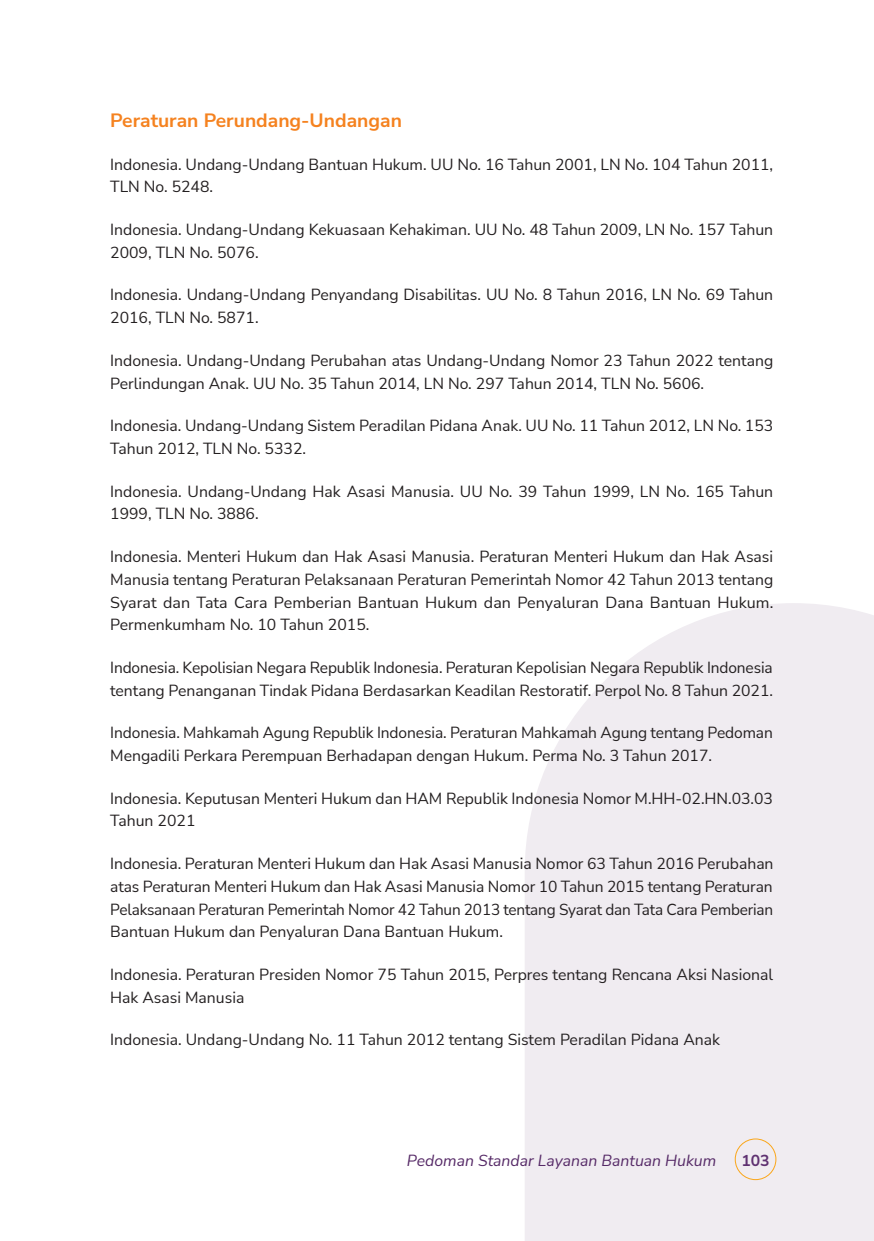
<style>
.page{position:relative;width:874px;height:1241px;background:#fff}
.page>*{position:absolute;margin:0;border:0;box-sizing:border-box;transform-origin:0 0}
.t1{font:700 19.25px "Nunito Sans";color:#f5821f}
.t2{font:15.75px/22.8px "Nunito Sans";color:#231f20}
.t3{font:italic 15.75px "Nunito Sans";color:#562a67}
.t4{font:700 15.75px "Nunito Sans";color:#5f3171}
.s1{font-style:inherit}
</style>
<div class="page">
<svg style="left:525px;top:603px;width:348px;height:637px;background:#f1edf1"></svg>
<div style="left:734px;top:1138px;width:42px;height:41px;border:1px solid #faa61a;border-radius:50%"></div>
<p class="t1" style="left:110px;top:107px;width:293px">Peraturan Perundang-Undangan</p>
<p class="t2" style="left:110px;top:152px;width:664px">Indonesia. Undang-Undang Bantuan Hukum. UU No. 16 Tahun 2001, LN No. 104 Tahun 2011,<br>TLN No. 5248.</p>
<p class="t2" style="left:110px;top:217px;width:664px">Indonesia. Undang-Undang Kekuasaan Kehakiman. UU No. 48 Tahun 2009, LN No. 157 Tahun<br>2009, TLN No. 5076.</p>
<p class="t2" style="left:110px;top:283px;width:664px">Indonesia. Undang-Undang Penyandang Disabilitas. UU No. 8 Tahun 2016, LN No. 69 Tahun<br>2016, TLN No. 5871.</p>
<p class="t2" style="left:110px;top:348px;width:664px">Indonesia. Undang-Undang Perubahan atas Undang-Undang Nomor 23 Tahun 2022 tentang<br>Perlindungan Anak. UU No. 35 Tahun 2014, LN No. 297 Tahun 2014, TLN No. 5606.</p>
<p class="t2" style="left:110px;top:413px;width:664px">Indonesia. Undang-Undang Sistem Peradilan Pidana Anak. UU No. 11 Tahun 2012, LN No. 153<br>Tahun 2012, TLN No. 5332.</p>
<p class="t2" style="left:110px;top:479px;width:664px">Indonesia. Undang-Undang Hak Asasi Manusia. UU No. 39 Tahun 1999, LN No. 165 Tahun<br>1999, TLN No. 3886.</p>
<p class="t2" style="left:110px;top:544px;width:664px;text-align:justify">Indonesia. Menteri Hukum dan Hak Asasi Manusia. Peraturan Menteri Hukum dan Hak Asasi Manusia tentang Peraturan Pelaksanaan Peraturan Pemerintah Nomor 42 Tahun 2013 tentang Syarat dan Tata Cara Pemberian Bantuan Hukum dan Penyaluran Dana Bantuan Hukum.<br>Permenkumham No. 10 Tahun 2015.</p>
<p class="t2" style="left:110px;top:655px;width:664px">Indonesia. Kepolisian Negara Republik Indonesia. Peraturan Kepolisian Negara Republik Indonesia tentang Penanganan Tindak Pidana Berdasarkan Keadilan Restoratif. Perpol No. 8 Tahun 2021.</p>
<p class="t2" style="left:110px;top:720px;width:664px">Indonesia. Mahkamah Agung Republik Indonesia. Peraturan Mahkamah Agung tentang Pedoman<br>Mengadili Perkara Perempuan Berhadapan dengan Hukum. Perma No. 3 Tahun 2017.</p>
<p class="t2" style="left:110px;top:786px;width:664px">Indonesia. Keputusan Menteri Hukum dan HAM Republik Indonesia Nomor M.HH-02.HN.03.03<br>Tahun 2021</p>
<p class="t2" style="left:110px;top:851px;width:664px;text-align:justify">Indonesia. Peraturan Menteri Hukum dan Hak Asasi Manusia Nomor 63 Tahun 2016 Perubahan atas Peraturan Menteri Hukum dan Hak Asasi Manusia Nomor 10 Tahun 2015 tentang Peraturan Pelaksanaan Peraturan Pemerintah Nomor 42 Tahun 2013 tentang Syarat dan Tata Cara Pemberian Bantuan Hukum dan Penyaluran Dana Bantuan Hukum.</p>
<p class="t2" style="left:110px;top:962px;width:664px">Indonesia. Peraturan Presiden Nomor 75 Tahun 2015, Perpres tentang Rencana Aksi Nasional<br>Hak Asasi Manusia</p>
<p class="t2" style="left:110px;top:1027px;width:611px">Indonesia. Undang-Undang No. 11 Tahun 2012 tentang Sistem Peradilan Pidana Anak</p>
<p class="t3" style="left:406px;top:1148px;width:311px">Pedoman Standar Layanan Bantuan Hukum</p>
<p class="t4" style="left:741px;top:1148px;width:30px">10<span class="s1">3</span></p>
</div>
